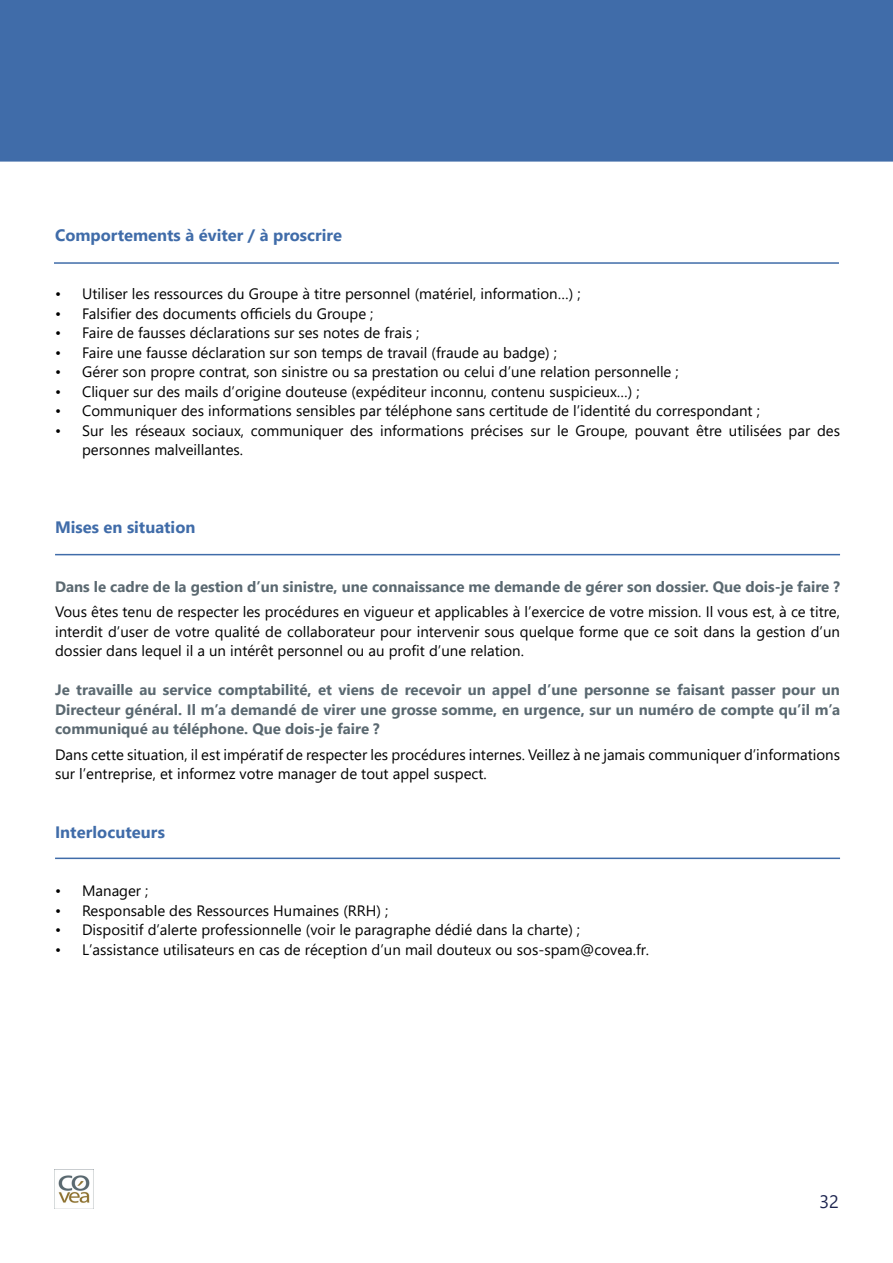
<style>
.page{position:relative;width:893px;height:1263px;background:#fff}
.page>*{position:absolute;margin:0;border:0;box-sizing:border-box;transform-origin:0 0}
.t1{font:18px "Segoe UI";color:#1c244f}
.t2{font:700 16.5px "Segoe UI";color:#406ca9}
.t3{font:15px/19.5px "Segoe UI";color:#000}
.t4{font:700 15px/19.5px "Segoe UI";color:#5b6971;text-align:justify}
</style>
<div class="page">
<div style="left:1px;top:1px;width:891px;height:160px;background:#406ca9"></div>
<div style="left:0;top:0;width:893px;height:162px;border:2px solid #406ca9"></div>
<hr style="left:54px;top:262px;width:785px;height:2px;background:#406ca9">
<hr style="left:55px;top:857px;width:785px;height:2px;background:#406ca9">
<hr style="left:55px;top:554px;width:785px;height:1px;background:#406ca9">
<img style="left:55px;top:1175px;width:38px;height:34px">
<p class="t2" style="left:55px;top:219px;width:288px">Comportements à éviter / à proscrire</p>
<p class="t3" style="left:55px;top:283px;width:527px">• Utiliser les ressources du Groupe à titre personnel (matériel, information…) ;</p>
<p class="t3" style="left:55px;top:302px;width:320px">• Falsifier des documents officiels du Groupe ;</p>
<p class="t3" style="left:55px;top:322px;width:366px">• Faire de fausses déclarations sur ses notes de frais ;</p>
<p class="t3" style="left:55px;top:341px;width:503px">• Faire une fausse déclaration sur son temps de travail (fraude au badge) ;</p>
<p class="t3" style="left:55px;top:361px;width:625px">• Gérer son propre contrat, son sinistre ou sa prestation ou celui d’une relation personnelle ;</p>
<p class="t3" style="left:55px;top:380px;width:586px">• Cliquer sur des mails d’origine douteuse (expéditeur inconnu, contenu suspicieux…) ;</p>
<p class="t3" style="left:55px;top:400px;width:706px">• Communiquer des informations sensibles par téléphone sans certitude de l’identité du correspondant ;</p>
<p class="t3" style="left:82px;top:419px;width:759px;text-indent:-27px">• Sur les réseaux sociaux, communiquer des informations précises sur le Groupe, pouvant être utilisées par des personnes malveillantes.</p>
<p class="t2" style="left:55px;top:512px;width:142px">Mises en situation</p>
<p class="t4" style="left:55px;top:575px;width:786px">Dans le cadre de la gestion d’un sinistre, une connaissance me demande de gérer son dossier. Que dois-je faire ?</p>
<p class="t3" style="left:55px;top:601px;width:786px;text-align:justify">Vous êtes tenu de respecter les procédures en vigueur et applicables à l’exercice de votre mission. Il vous est, à ce titre, interdit d’user de votre qualité de collaborateur pour intervenir sous quelque forme que ce soit dans la gestion d’un dossier dans lequel il a un intérêt personnel ou au profit d’une relation.</p>
<p class="t4" style="left:55px;top:679px;width:786px">Je travaille au service comptabilité, et viens de recevoir un appel d’une personne se faisant passer pour un Directeur général. Il m’a demandé de virer une grosse somme, en urgence, sur un numéro de compte qu’il m’a communiqué au téléphone. Que dois-je faire ?</p>
<p class="t3" style="left:55px;top:743px;width:786px">Dans cette situation, il est impératif de respecter les procédures internes. Veillez à ne jamais communiquer d’informations sur l’entreprise, et informez votre manager de tout appel suspect.</p>
<p class="t2" style="left:55px;top:816px;width:112px">Interlocuteurs</p>
<p class="t3" style="left:55px;top:880px;width:95px">• Manager ;</p>
<p class="t3" style="left:55px;top:899px;width:335px">• Responsable des Ressources Humaines (RRH) ;</p>
<p class="t3" style="left:55px;top:919px;width:527px">• Dispositif d’alerte professionnelle (voir le paragraphe dédié dans la charte) ;</p>
<p class="t3" style="left:55px;top:938px;width:596px">• L’assistance utilisateurs en cas de réception d’un mail douteux ou sos-spam@covea.fr.</p>
<p class="t1" style="left:820px;top:1185px;width:21px">32</p>
</div>
